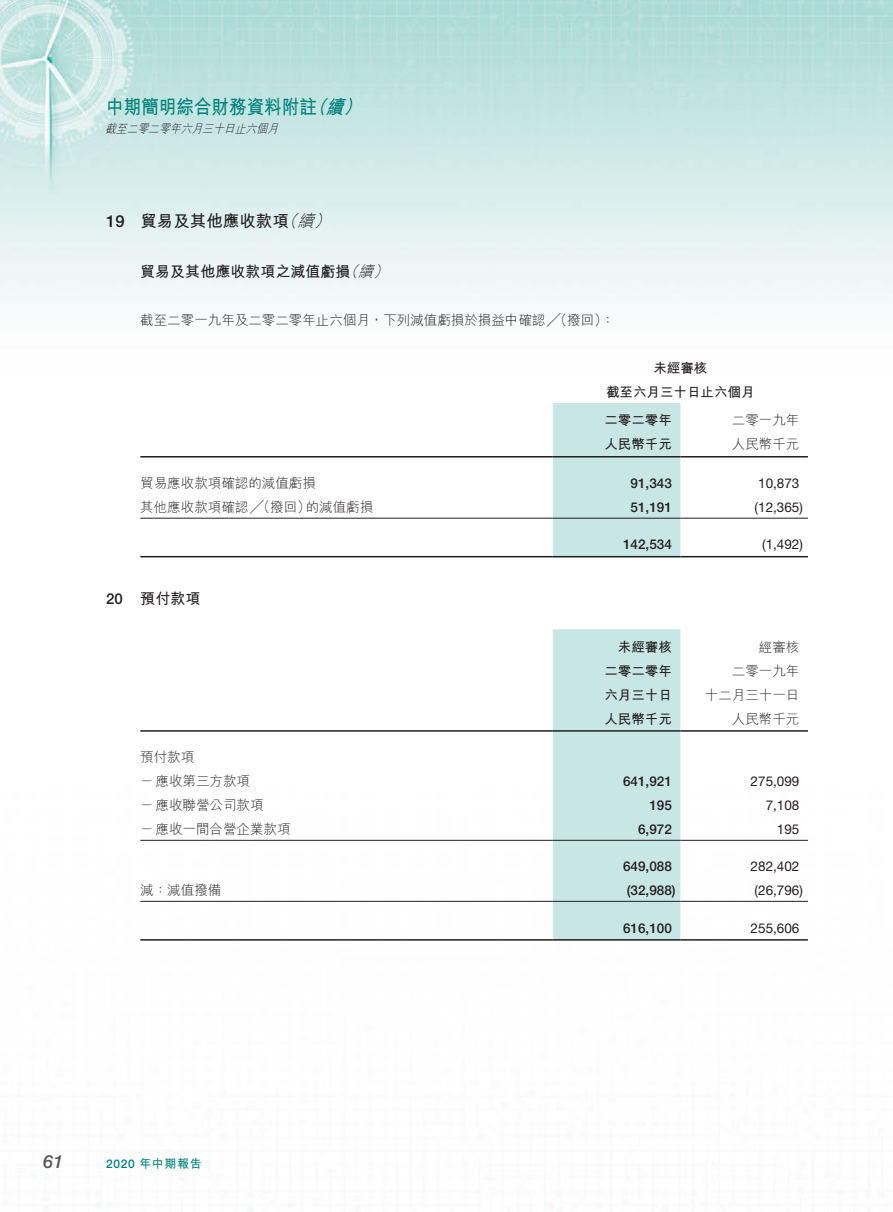
<style>
.page{position:relative;width:893px;height:1212px;background:#fff}
.page>*{position:absolute;margin:0;border:0;box-sizing:border-box;transform-origin:0 0}
.t1{font:700 19.5px "M Hei HK";color:#00827c;scale:.9 1}
.t2{font:italic 700 19.5px "M Hei HK";color:#00827c;scale:.9 1}
.t3{font:italic 500 18px "Helvetica Neue LT Std";color:#57585a}
.t4{font:700 16.5px "M Hei HK";color:#231f20}
.t5{font:italic 300 16.5px "M Hei HK";color:#231f20}
.t6{font:500 16.5px "Helvetica Neue LT Std";color:#231f20}
.t7{font:700 15px "M Hei HK";color:#231f20}
.t8{font:italic 300 15px "M Hei HK";color:#231f20}
.t9{font:500 15px "Helvetica Neue LT Std";color:#231f20}
.t10{font:300 13.5px/24px "M Hei HK";color:#231f20;text-align:right}
.t11{font:13.5px "Helvetica Neue LT Std";color:#231f20}
.t12{font:500 13.5px "Helvetica Neue LT Std";color:#231f20}
.t13{font:700 13.5px/24px "M Hei HK";color:#231f20;text-align:center}
.t14{font:italic 300 12px "M Hei HK";color:#231f20;scale:.9 1}
.t15{font:700 12px "M Hei HK";letter-spacing:.05em;color:#00827c}
.s1{font-family:"Helvetica Neue LT Std";font-weight:500}
</style>
<div class="page">
<img style="left:0;top:0;width:893px;height:1211px">
<div style="left:553px;top:403px;width:127px;height:153px;background:#c7e6e4"></div>
<hr style="left:140px;top:456px;width:413px;height:1px;background:#231f20">
<hr style="left:553px;top:456px;width:127px;height:1px;background:#231f20">
<hr style="left:680px;top:456px;width:128px;height:1px;background:#231f20">
<hr style="left:140px;top:518px;width:413px;height:1px;background:#231f20">
<hr style="left:553px;top:518px;width:127px;height:1px;background:#231f20">
<hr style="left:680px;top:518px;width:128px;height:1px;background:#231f20">
<hr style="left:140px;top:556px;width:413px;height:1px;background:#231f20">
<hr style="left:553px;top:556px;width:127px;height:1px;background:#231f20">
<hr style="left:680px;top:556px;width:128px;height:1px;background:#231f20">
<div style="left:553px;top:629px;width:127px;height:310px;background:#c7e6e4"></div>
<hr style="left:140px;top:730px;width:413px;height:2px;background:#231f20">
<hr style="left:553px;top:730px;width:127px;height:2px;background:#231f20">
<hr style="left:680px;top:730px;width:128px;height:2px;background:#231f20">
<hr style="left:140px;top:840px;width:413px;height:1px;background:#231f20">
<hr style="left:553px;top:840px;width:127px;height:1px;background:#231f20">
<hr style="left:680px;top:840px;width:128px;height:1px;background:#231f20">
<hr style="left:140px;top:901px;width:413px;height:1px;background:#231f20">
<hr style="left:553px;top:901px;width:127px;height:1px;background:#231f20">
<hr style="left:680px;top:901px;width:128px;height:1px;background:#231f20">
<hr style="left:140px;top:939px;width:413px;height:1px;background:#231f20">
<hr style="left:553px;top:939px;width:127px;height:1px;background:#231f20">
<hr style="left:680px;top:939px;width:128px;height:1px;background:#231f20">
<h1 class="t1" style="left:106px;top:92px;width:235px">中期簡明綜合財務資料附註</h1>
<p class="t14" style="left:105px;top:122px;width:197px">截至二零二零年六月三十日止六個月</p>
<h1 class="t2" style="left:308px;top:92px;width:28px">（</h1>
<h1 class="t2" style="left:343px;top:92px;width:28px">(</h1>
<h1 class="t2" style="left:326px;top:92px;width:28px">續</h1>
<p class="t6" style="left:106px;top:212px;width:20px">19</p>
<p class="t9" style="left:106px;top:589px;width:18px">20</p>
<p class="t5" style="left:297px;top:213px;width:22px">續</p>
<p class="t5" style="left:281px;top:213px;width:22px">（</p>
<p class="t5" style="left:314px;top:213px;width:22px">(</p>
<p class="t4" style="left:140px;top:209px;width:150px">貿易及其他應收款項</p>
<p class="t8" style="left:358px;top:264px;width:20px">續</p>
<p class="t8" style="left:343px;top:264px;width:20px">（</p>
<p class="t8" style="left:373px;top:264px;width:20px">(</p>
<p class="t7" style="left:140px;top:260px;width:212px">貿易及其他應收款項之減值虧損</p>
<p class="t10" style="left:140px;top:308px;width:476px">截至二零一九年及二零二零年止六個月，下列減值虧損於損益中確認╱（撥回：(</p>
<p class="t13" style="left:606px;top:355px;width:150px">未經審核<br>截至六月三十日止六個月</p>
<p class="t10" style="left:732px;top:408px;width:69px">二零一九年</p>
<p class="t13" style="left:604px;top:407px;width:69px">二零二零年</p>
<p class="t13" style="left:604px;top:431px;width:69px">人民幣千元</p>
<p class="t10" style="left:732px;top:432px;width:69px">人民幣千元</p>
<p class="t10" style="left:140px;top:471px;width:177px">貿易應收款項確認的減值虧損</p>
<p class="t12" style="left:631px;top:475px;width:43px">91,343</p>
<p class="t11" style="left:758px;top:475px;width:43px">10,873</p>
<p class="t10" style="left:140px;top:495px;width:172px">其他應收款項確認╱（撥回）</p>
<p class="t10" style="left:306px;top:495px;width:69px">的減值虧損</p>
<p class="t12" style="left:631px;top:499px;width:43px">51,191</p>
<p class="t11" style="left:755px;top:499px;width:50px">)12,365(</p>
<p class="t12" style="left:623px;top:536px;width:50px">142,534</p>
<p class="t11" style="left:762px;top:536px;width:42px">)1,492(</p>
<p class="t7" style="left:140px;top:587px;width:61px">預付款項</p>
<p class="t13" style="left:604px;top:633px;width:69px;text-align:justify;text-indent:14px">未經審核二零二零年六月三十日</p>
<p class="t13" style="left:604px;top:705px;width:69px">人民幣千元</p>
<p class="t10" style="left:759px;top:634px;width:42px">經審核</p>
<p class="t10" style="left:705px;top:658px;width:96px">二零一九年<br>十二月三十一日人民幣千元</p>
<p class="t10" style="left:140px;top:745px;width:56px">預付款項</p>
<p class="t10" style="left:140px;top:769px;width:111px">－應收第三方款項</p>
<p class="t12" style="left:623px;top:773px;width:50px">641,921</p>
<p class="t11" style="left:751px;top:773px;width:50px">275,099</p>
<p class="t10" style="left:140px;top:793px;width:125px">－應收聯營公司款項</p>
<p class="t12" style="left:649px;top:797px;width:24px">195</p>
<p class="t11" style="left:766px;top:797px;width:35px">7,108</p>
<p class="t10" style="left:140px;top:817px;width:152px">－應收一間合營企業款項</p>
<p class="t12" style="left:638px;top:821px;width:35px">6,972</p>
<p class="t11" style="left:777px;top:821px;width:24px">195</p>
<p class="t12" style="left:623px;top:859px;width:50px">649,088</p>
<p class="t11" style="left:751px;top:859px;width:50px">282,402</p>
<p class="t10" style="left:140px;top:878px;width:82px">減：減值撥備</p>
<p class="t12" style="left:627px;top:883px;width:50px">)32,988(</p>
<p class="t11" style="left:755px;top:883px;width:50px">)26,796(</p>
<p class="t12" style="left:623px;top:920px;width:50px">616,100</p>
<p class="t11" style="left:751px;top:920px;width:50px">255,606</p>
<h2 class="t3" style="left:43px;top:1151px;width:22px">61</h2>
<p class="t15" style="left:106px;top:1155px;width:97px"><span class="s1">2020</span> 年中期報告</p>
</div>
